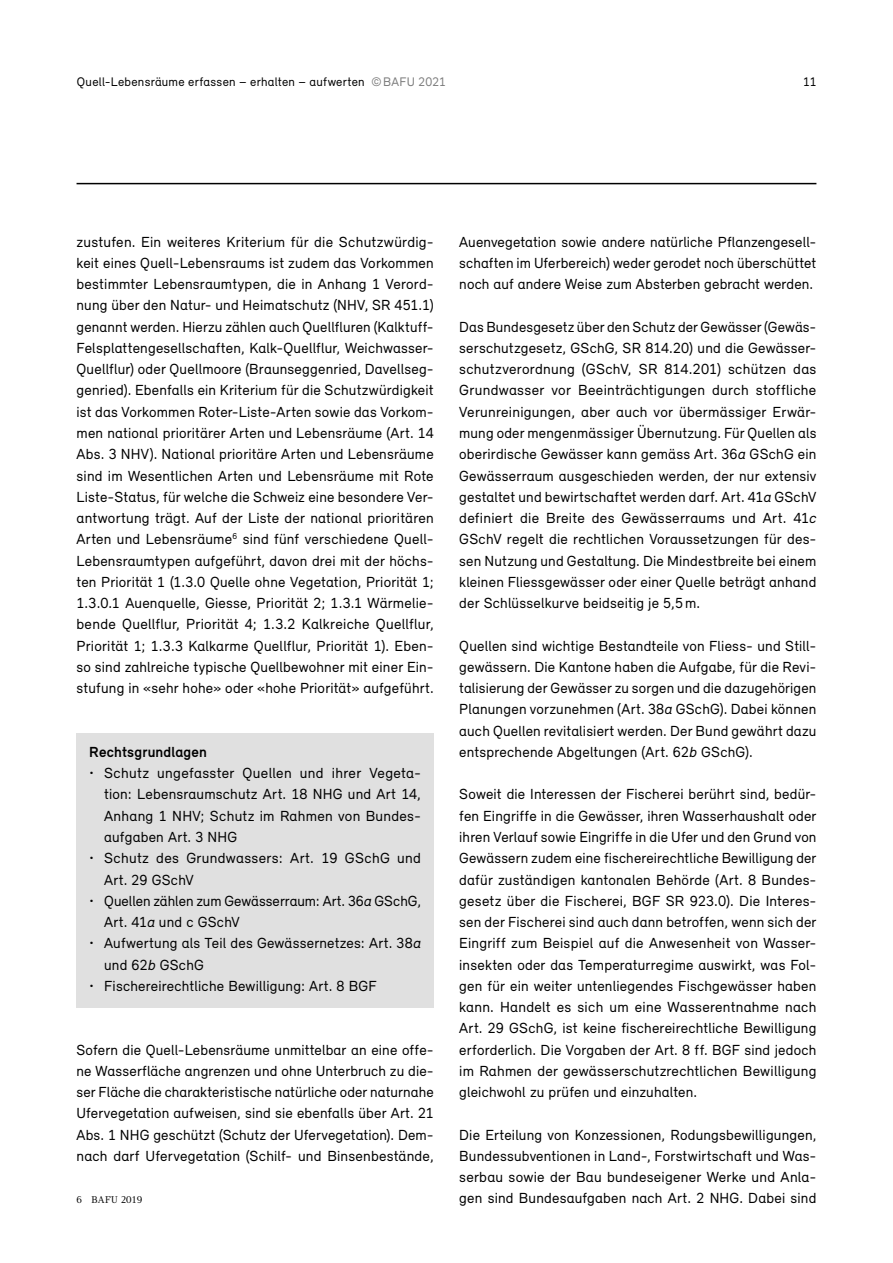
<style>
.page{position:relative;width:893px;height:1263px;background:#fff}
.page>*{position:absolute;margin:0;border:0;box-sizing:border-box;transform-origin:0 0}
._07_Inhalt_07_Grundtext{font:15px/21.3px "Relevant";letter-spacing:.015em;color:#000;text-align:justify}
._11_Kasten_11_Grundtext_Aufzählung{font:15px/21.3px "Relevant";letter-spacing:.015em;color:#000}
._11_Kasten_11_Untertitel{font:700 15px "Relevant";letter-spacing:.01em;color:#000}
.t1{font:12.75px "Relevant";letter-spacing:.02em;color:#000}
._09_Fusszeile_09_Fusszeile{font:10.5px "Catalog";letter-spacing:.01em;color:#000}
.s1{color:#7c7c7c}
.s2{font-style:italic}
</style>
<div class="page">
<hr style="left:77px;top:183px;width:739px;height:1px;background:#000">
<div style="left:77px;top:733px;width:357px;height:28px;background:#e0e0e0"></div>
<div style="left:77px;top:754px;width:357px;height:104px;background:#e0e0e0"></div>
<div style="left:77px;top:839px;width:357px;height:62px;background:#e0e0e0"></div>
<div style="left:77px;top:882px;width:357px;height:61px;background:#e0e0e0"></div>
<div style="left:77px;top:924px;width:357px;height:62px;background:#e0e0e0"></div>
<div style="left:77px;top:967px;width:357px;height:40px;background:#e0e0e0"></div>
<p class="t1" style="left:77px;top:74px;width:371px">Quell-Lebensräume erfassen – erhalten – aufwerten <span class="s1">©BAFU 2021</span></p>
<p class="t1" style="left:803px;top:74px;width:15px">11</p>
<p class="_07_Inhalt_07_Grundtext" style="left:77px;top:231px;width:359px">zustufen. Ein weiteres Kriterium für die Schutzwürdig&shy;keit eines Quell-Lebensraums ist zudem das Vorkommen bestimmter Lebensraumtypen, die in Anhang 1 Verord&shy;nung über den Natur- und Heimatschutz (NHV, SR 451.1) genannt werden. Hierzu zählen auch Quellfluren (Kalktuff-Felsplattengesellschaften, Kalk-Quellflur, Weichwasser-Quellflur) oder Quellmoore (Braunseggenried, Davellseg&shy;genried). Ebenfalls ein Kriterium für die Schutzwürdigkeit ist das Vorkommen Roter-Liste-Arten sowie das Vorkom&shy;men national prioritärer Arten und Lebensräume (Art. 14<br>Abs. 3 NHV). National prioritäre Arten und Lebensräume sind im Wesentlichen Arten und Lebensräume mit Rote Liste-Status, für welche die Schweiz eine besondere Ver&shy;antwortung trägt. Auf der Liste der national prioritären Arten und Lebensräume<sup>6</sup> sind fünf verschiedene Quell-Lebensraumtypen aufgeführt, davon drei mit der höchs&shy;ten Priorität 1 (1.3.0 Quelle ohne Vegetation, Priorität 1; 1.3.0.1 Auenquelle, Giesse, Priorität 2; 1.3.1 Wärmelie&shy;bende Quellflur, Priorität 4; 1.3.2 Kalkreiche Quellflur, Priorität 1; 1.3.3 Kalkarme Quellflur, Priorität 1). Eben&shy;so sind zahlreiche typische Quellbewohner mit einer Ein&shy;stufung in «sehr hohe» oder «hohe Priorität» aufgeführt.</p>
<h3 class="_11_Kasten_11_Untertitel" style="left:89px;top:743px;width:119px">Rechtsgrundlagen</h3>
<p class="_11_Kasten_11_Grundtext_Aufzählung" style="left:104px;top:762px;width:318px;text-align:justify;text-indent:-15px">• Schutz ungefasster Quellen und ihrer Vegeta&shy;tion: Lebensraumschutz Art. 18 NHG und Art 14, Anhang 1 NHV; Schutz im Rahmen von Bundes&shy;aufgaben Art. 3 NHG</p>
<p class="_11_Kasten_11_Grundtext_Aufzählung" style="left:104px;top:847px;width:318px;text-indent:-15px">• Schutz des Grundwassers: Art. 19 GSchG und<br>Art. 29 GSchV</p>
<p class="_11_Kasten_11_Grundtext_Aufzählung" style="left:104px;top:890px;width:318px;text-indent:-15px">• Quellen zählen zum Gewässerraum: Art. 36<span class="s2">a</span> GSchG,<br>Art. 41<span class="s2">a</span> und c GSchV</p>
<p class="_11_Kasten_11_Grundtext_Aufzählung" style="left:104px;top:932px;width:318px;text-indent:-15px">• Aufwertung als Teil des Gewässernetzes: Art. 38<span class="s2">a </span>und 62<span class="s2">b</span> GSchG</p>
<p class="_11_Kasten_11_Grundtext_Aufzählung" style="left:89px;top:975px;width:289px">• Fischereirechtliche Bewilligung: Art. 8 BGF</p>
<p class="_07_Inhalt_07_Grundtext" style="left:77px;top:1038px;width:359px">Sofern die Quell-Lebensräume unmittelbar an eine offe&shy;ne Wasserfläche angrenzen und ohne Unterbruch zu die&shy;ser Fläche die charakteristische natürliche oder naturnahe Ufervegetation aufweisen, sind sie ebenfalls über Art. 21<br>Abs. 1 NHG geschützt (Schutz der Ufervegetation). Dem&shy;nach darf Ufervegetation (Schilf- und Binsenbestände,</p>
<p class="_09_Fusszeile_09_Fusszeile" style="left:77px;top:1194px;width:67px">6 BAFU 2019</p>
<p class="_07_Inhalt_07_Grundtext" style="left:459px;top:231px;width:359px">Auenvegetation sowie andere natürliche Pflanzengesell&shy;schaften im Uferbereich) weder gerodet noch überschüttet noch auf andere Weise zum Absterben gebracht werden.</p>
<p class="_07_Inhalt_07_Grundtext" style="left:459px;top:316px;width:359px">Das Bundesgesetz über den Schutz der Gewässer (Gewäs&shy;serschutzgesetz, GSchG, SR 814.20) und die Gewässer&shy;schutzverordnung (GSchV, SR 814.201) schützen das Grundwasser vor Beeinträchtigungen durch stoffliche Verunreinigungen, aber auch vor übermässiger Erwär&shy;mung oder mengenmässiger Übernutzung. Für Quellen als oberirdische Gewässer kann gemäss Art. 36<span class="s2">a</span> GSchG ein Gewässerraum ausgeschieden werden, der nur extensiv gestaltet und bewirtschaftet werden darf. Art. 41<span class="s2">a</span> GSchV definiert die Breite des Gewässerraums und Art. 41<span class="s2">c </span>GSchV regelt die rechtlichen Voraussetzungen für des&shy;sen Nutzung und Gestaltung. Die Mindestbreite bei einem kleinen Fliessgewässer oder einer Quelle beträgt anhand der Schlüsselkurve beidseitig je 5,5m.</p>
<p class="_07_Inhalt_07_Grundtext" style="left:459px;top:635px;width:359px">Quellen sind wichtige Bestandteile von Fliess- und Still&shy;gewässern. Die Kantone haben die Aufgabe, für die Revi&shy;talisierung der Gewässer zu sorgen und die dazugehörigen Planungen vorzunehmen (Art. 38<span class="s2">a</span> GSchG). Dabei können auch Quellen revitalisiert werden. Der Bund gewährt dazu entsprechende Abgeltungen (Art. 62<span class="s2">b</span> GSchG).</p>
<p class="_07_Inhalt_07_Grundtext" style="left:459px;top:783px;width:359px">Soweit die Interessen der Fischerei berührt sind, bedür&shy;fen Eingriffe in die Gewässer, ihren Wasserhaushalt oder ihren Verlauf sowie Eingriffe in die Ufer und den Grund von Gewässern zudem eine fischereirechtliche Bewilligung der dafür zuständigen kantonalen Behörde (Art. 8 Bundes&shy;gesetz über die Fischerei, BGF SR 923.0). Die Interes&shy;sen der Fischerei sind auch dann betroffen, wenn sich der Eingriff zum Beispiel auf die Anwesenheit von Wasser&shy;insekten oder das Temperaturregime auswirkt, was Fol&shy;gen für ein weiter untenliegendes Fischgewässer haben kann. Handelt es sich um eine Wasserentnahme nach Art. 29 GSchG, ist keine fischereirechtliche Bewilligung erforderlich. Die Vorgaben der Art. 8 ff. BGF sind jedoch im Rahmen der gewässerschutzrechtlichen Bewilligung gleichwohl zu prüfen und einzuhalten.</p>
<p class="_07_Inhalt_07_Grundtext" style="left:459px;top:1124px;width:359px">Die Erteilung von Konzessionen, Rodungsbewilligungen, Bundessubventionen in Land-, Forstwirtschaft und Was&shy;serbau sowie der Bau bundeseigener Werke und Anla&shy;gen sind Bundesaufgaben nach Art. 2 NHG. Dabei sind</p>
</div>
